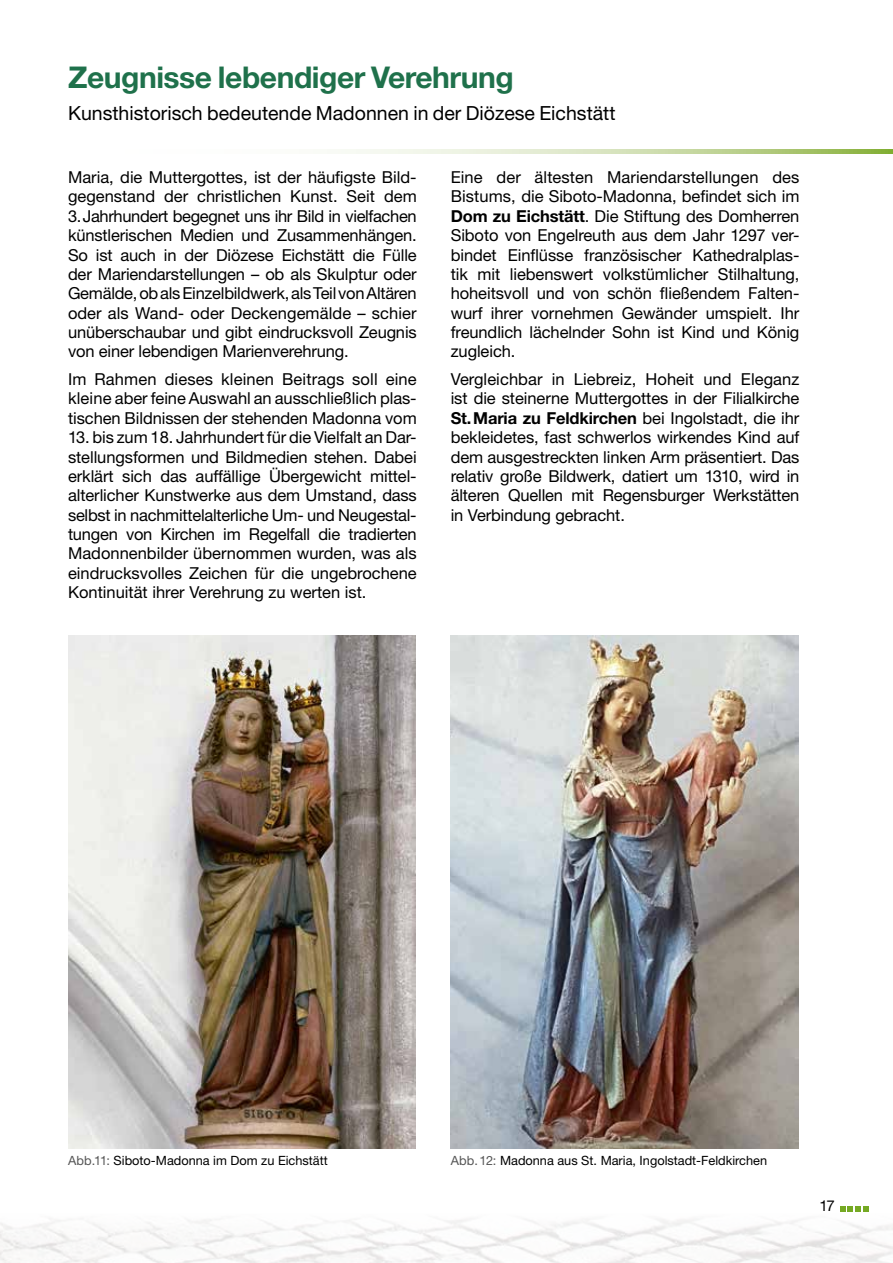
<style>
.page{position:relative;width:893px;height:1263px;background:#fff}
.page>*{position:absolute;margin:0;border:0;box-sizing:border-box;transform-origin:0 0}
.t1{font:700 30px "Helvetica Neue LT";letter-spacing:-.015em;color:#1f714b}
.t2{font:19.5px "Helvetica Neue LT";color:#000}
.t3{font:16.5px/19.4px "Helvetica Neue LT";letter-spacing:-.005em;color:#000;text-align:justify}
.t4{font:15px "Helvetica Neue LT";color:#000}
.t5{font:12.75px "Helvetica Neue LT";color:#000}
.s1{font-weight:700}
.s2{color:#565656}
</style>
<div class="page">
<img style="left:0;top:1211px;width:893px;height:52px">
<svg style="left:840px;top:1206px;width:29px;height:5px"></svg>
<svg style="left:338px;top:150px;width:555px;height:4px;background:#cdddae"></svg>
<img style="left:68px;top:636px;width:347px;height:512px">
<img style="left:451px;top:636px;width:347px;height:513px">
<h1 class="t1" style="left:68px;top:59px;width:447px">Zeugnisse lebendiger Verehrung</h1>
<p class="t2" style="left:68px;top:102px;width:549px">Kunsthistorisch bedeutende Madonnen in der Diözese Eichstätt</p>
<p class="t3" style="left:68px;top:167px;width:350px">Maria, die Muttergottes, ist der häufigste Bild&shy;gegenstand der christlichen Kunst. Seit dem 3.Jahrhundert begegnet uns ihr Bild in vielfachen künstlerischen Medien und Zusammenhängen.<br>So ist auch in der Diözese Eichstätt die Fülle der Mariendarstellungen – ob als Skulptur oder Gemälde, ob als Einzelbildwerk, als Teil von Altären oder als Wand- oder Deckengemälde – schier unüberschaubar und gibt eindrucksvoll Zeugnis von einer lebendigen Marienverehrung.</p>
<p class="t3" style="left:68px;top:369px;width:350px">Im Rahmen dieses kleinen Beitrags soll eine kleine aber feine Auswahl an ausschließlich plas&shy;tischen Bildnissen der stehenden Madonna vom</p>
<p class="t3" style="left:68px;top:427px;width:350px">13. bis zum 18. Jahrhundert für die Vielfalt an Dar&shy;stellungsformen und Bildmedien stehen. Dabei erklärt sich das auffällige Übergewicht mittel&shy;alterlicher Kunstwerke aus dem Umstand, dass selbst in nachmittelalterliche Um- und Neugestal&shy;tungen von Kirchen im Regelfall die tradierten Madonnenbilder übernommen wurden, was als eindrucksvolles Zeichen für die ungebrochene Kontinuität ihrer Verehrung zu werten ist.</p>
<p class="t3" style="left:451px;top:167px;width:350px">Eine der ältesten Mariendarstellungen des Bistums, die Siboto-Madonna, befindet sich im <span class="s1">Dom zu Eichstätt</span>. Die Stiftung des Domherren Siboto von Engelreuth aus dem Jahr 1297 ver&shy;bindet Einflüsse französischer Kathedralplas&shy;tik mit liebenswert volkstümlicher Stilhaltung, hoheitsvoll und von schön fließendem Falten&shy;wurf ihrer vornehmen Gewänder umspielt. Ihr freundlich lächelnder Sohn ist Kind und König zugleich.</p>
<p class="t3" style="left:451px;top:369px;width:350px">Vergleichbar in Liebreiz, Hoheit und Eleganz ist die steinerne Muttergottes in der Filialkirche <span class="s1">St.Maria zu Feldkirchen</span> bei Ingolstadt, die ihr bekleidetes, fast schwerlos wirkendes Kind auf dem ausgestreckten linken Arm präsentiert. Das relativ große Bildwerk, datiert um 1310, wird in älteren Quellen mit Regensburger Werkstätten in Verbindung gebracht.</p>
<p class="t5" style="left:68px;top:1152px;width:261px"><span class="s2">Abb.11:</span> Siboto-Madonna im Dom zu Eichstätt</p>
<p class="t5" style="left:451px;top:1152px;width:318px"><span class="s2">Abb.12:</span> Madonna aus St. Maria, Ingolstadt-Feldkirchen</p>
<p class="t4" style="left:819px;top:1197px;width:17px">17</p>
</div>
